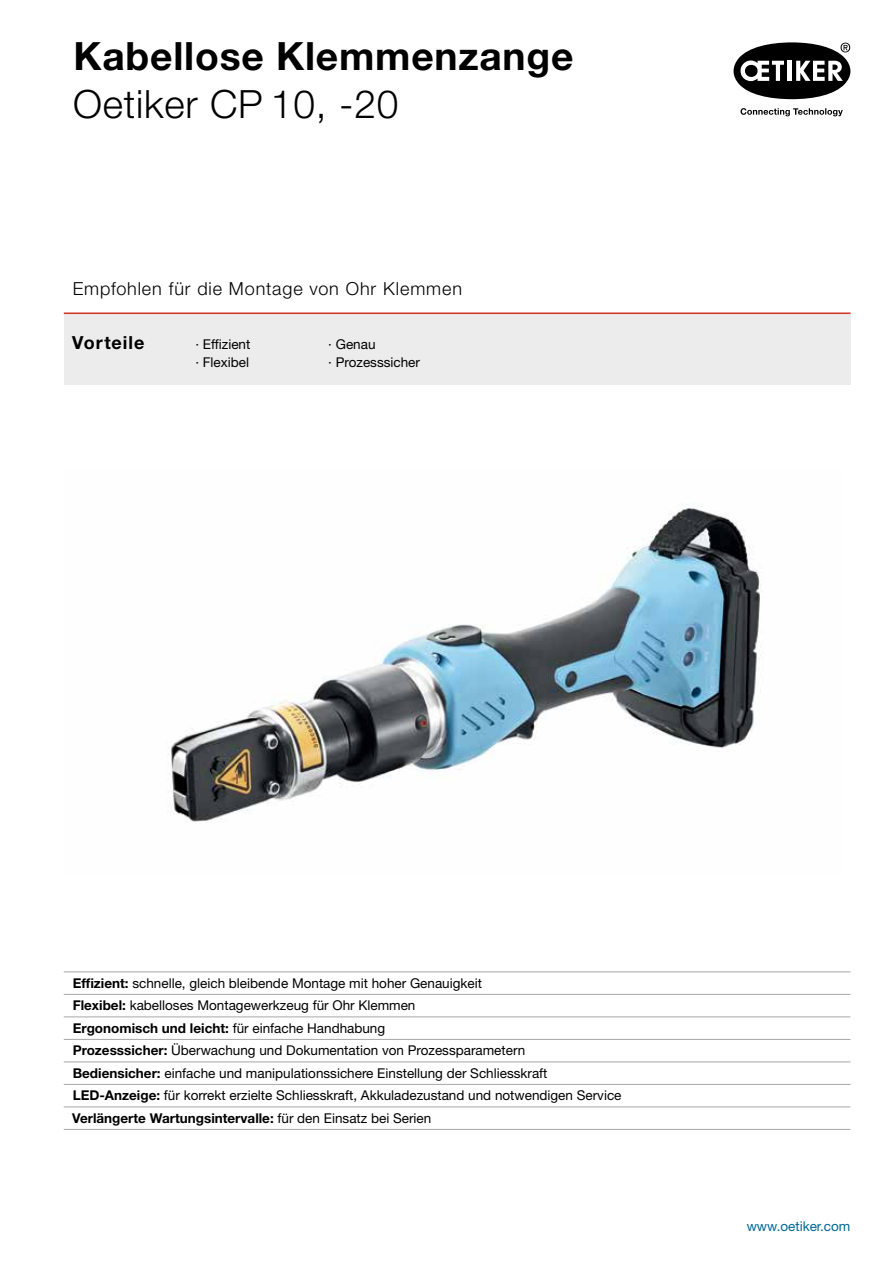
<style>
.page{position:relative;width:893px;height:1263px;background:#fff}
.page>*{position:absolute;margin:0;border:0;box-sizing:border-box;transform-origin:0 0}
.t1{font:700 39px "Helvetica Neue LT Std";letter-spacing:.02em;color:#000}
.t2{font:300 39px "Helvetica Neue LT Std";letter-spacing:.02em;color:#000}
.t3{font:300 18px "Helvetica Neue LT Std";letter-spacing:.05em;color:#000}
.t4{font:700 18px "Helvetica Neue LT Std";letter-spacing:.055em;color:#000}
.t5{font:13.5px/22.5px "Helvetica Neue LT Std";color:#000}
.t6{font:13.5px "Helvetica Neue LT Std";color:#006894}
.s1{font-weight:700}
</style>
<div class="page">
<img style="left:168px;top:503px;width:595px;height:320px">
<svg style="left:740px;top:108px;width:103px;height:8px"></svg>
<svg style="left:733px;top:42px;width:117px;height:57px"></svg>
<div style="left:64px;top:313px;width:786px;height:72px;background:#ececed"></div>
<hr style="left:64px;top:313px;width:786px;height:1px;background:#d73324">
<hr style="left:64px;top:971px;width:786px;height:1px;background:#a7a7a8">
<hr style="left:64px;top:994px;width:786px;height:1px;background:#a7a7a8">
<hr style="left:64px;top:1016px;width:786px;height:1px;background:#a7a7a8">
<hr style="left:64px;top:1039px;width:786px;height:1px;background:#a7a7a8">
<hr style="left:64px;top:1061px;width:786px;height:1px;background:#a7a7a8">
<hr style="left:64px;top:1084px;width:786px;height:1px;background:#a7a7a8">
<hr style="left:64px;top:1106px;width:786px;height:1px;background:#a7a7a8">
<hr style="left:64px;top:1129px;width:786px;height:1px;background:#a7a7a8">
<h1 class="t1" style="left:73px;top:32px;width:502px">Kabellose Klemmenzange</h1>
<h1 class="t2" style="left:73px;top:81px;width:327px">Oetiker CP 10, -20</h1>
<h2 class="t3" style="left:73px;top:277px;width:391px">Empfohlen für die Montage von Ohr Klemmen</h2>
<h2 class="t4" style="left:72px;top:331px;width:74px">Vorteile</h2>
<p class="t5" style="left:195px;top:335px;width:56px;line-height:18px">· Effizient · Flexibel</p>
<p class="t5" style="left:328px;top:335px;width:93px;line-height:18px">· Genau<br>· Prozesssicher</p>
<p class="t5" style="left:72px;top:971px;width:551px"><span class="s1">Effizient:</span> schnelle, gleich bleibende Montage mit hoher Genauigkeit<br><span class="s1">Flexibel:</span> kabelloses Montagewerkzeug für Ohr Klemmen<br><span class="s1">Ergonomisch und leicht:</span> für einfache Handhabung<br><span class="s1">Prozesssicher:</span> Überwachung und Dokumentation von Prozessparametern<br><span class="s1">Bediensicher:</span> einfache und manipulationssichere Einstellung der Schliesskraft <span class="s1">LED-Anzeige:</span> für korrekt erzielte Schliesskraft, Akkuladezustand und notwendigen Service <span class="s1">Verlängerte Wartungsintervalle:</span> für den Einsatz bei Serien</p>
<p class="t6" style="left:747px;top:1218px;width:105px">www.oetiker.com</p>
</div>
